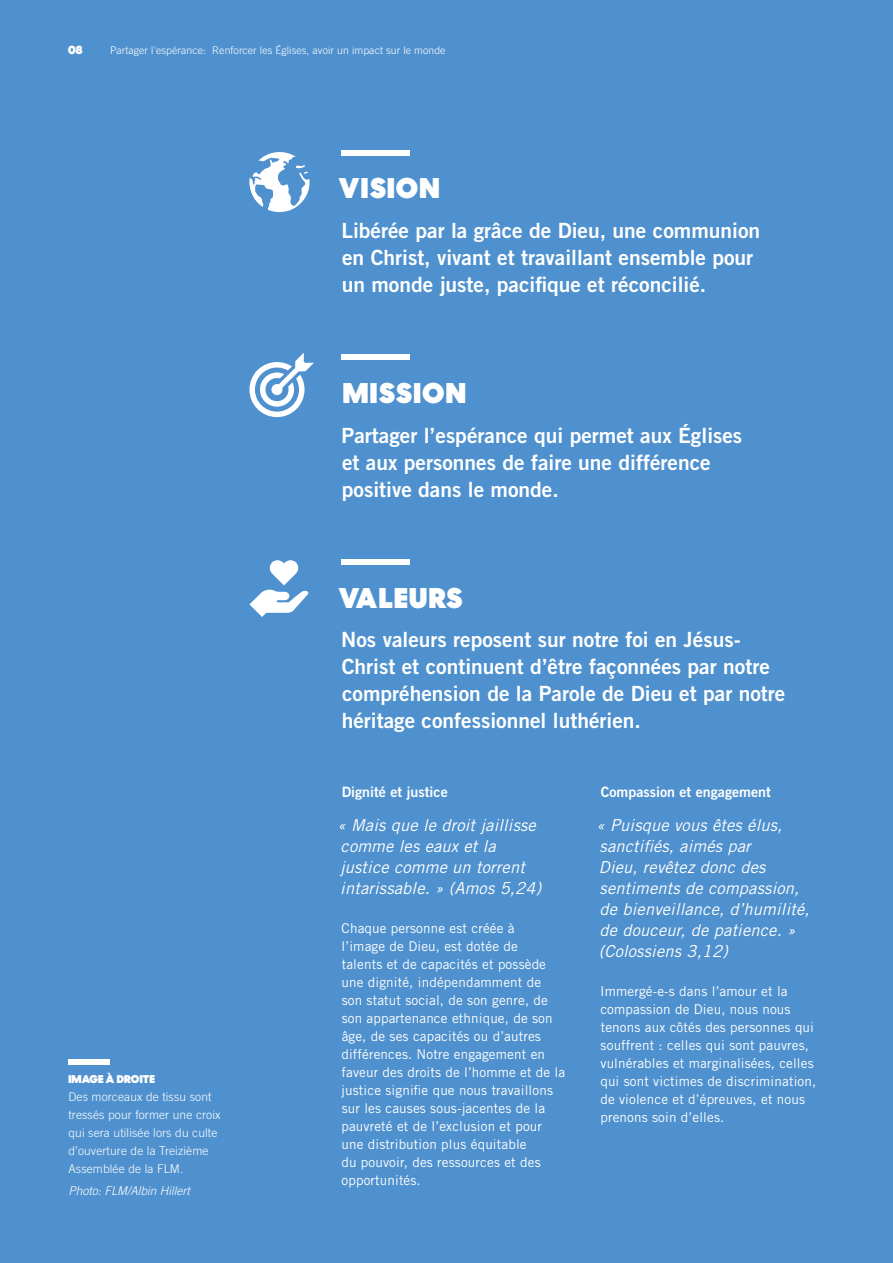
<style>
.page{position:relative;width:893px;height:1263px;background:#4f91ce}
.page>*{position:absolute;margin:0;border:0;box-sizing:border-box;transform-origin:0 0}
.t1{font:900 28.5px "Centra No 2";letter-spacing:.05em;color:#fff}
.t2{font:21px/27px "Trade Gothic LT Std Bd 2";color:#fff}
.t3{font:italic 16.5px/21px "Trade Gothic LT Std";letter-spacing:.01em;color:#fff}
.t4{font:14.25px "Trade Gothic LT Std Bd 2";color:#fff}
.t5{font:13.5px/18px "Trade Gothic LT Std";letter-spacing:.01em;color:#fff}
.t6{font:300 12px/18px "Trade Gothic LT Std";letter-spacing:.01em;color:#fff}
.t7{font:italic 300 12px "Trade Gothic LT Std";color:#fff}
.t8{font:900 12px "Centra No 2";color:#fff}
.t9{font:900 11.25px "Centra No 2";letter-spacing:.01em;color:#fff}
.t10{font:300 10.5px "Trade Gothic LT Std";letter-spacing:.01em;color:#fff}
</style>
<div class="page">
<div style="left:341px;top:150px;width:69px;height:5px;background:#fff"></div>
<div style="left:341px;top:355px;width:69px;height:5px;background:#fff"></div>
<div style="left:341px;top:560px;width:69px;height:5px;background:#fff"></div>
<div style="left:68px;top:1059px;width:42px;height:6px;background:#fff"></div>
<svg style="left:249px;top:560px;width:59px;height:57px"></svg>
<svg style="left:249px;top:152px;width:61px;height:61px"></svg>
<svg style="left:249px;top:353px;width:65px;height:64px"></svg>
<p class="t8" style="left:68px;top:42px;width:16px">08</p>
<p class="t10" style="left:110px;top:44px;width:337px">Partager l'espérance: Renforcer les Églises, avoir un impact sur le monde</p>
<h1 class="t1" style="left:339px;top:170px;width:102px">VISION</h1>
<h2 class="t2" style="left:341px;top:216px;width:420px">Libérée par la grâce de Dieu, une communion en Christ, vivant et travaillant ensemble pour un monde juste, pacifique et réconcilié.</h2>
<h1 class="t1" style="left:343px;top:375px;width:124px">MISSION</h1>
<h2 class="t2" style="left:342px;top:421px;width:402px">Partager l’espérance qui permet aux Églises et aux personnes de faire une différence positive dans le monde.</h2>
<p class="t9" style="left:68px;top:1072px;width:88px">IMAGE À DROITE</p>
<p class="t6" style="left:68px;top:1087px;width:154px">Des morceaux de tissu sont tressés pour former une croix qui sera utilisée lors du culte d’ouverture de la Treizième<br>Assemblée de la FLM.</p>
<p class="t7" style="left:68px;top:1183px;width:123px">Photo: FLM/Albin Hillert</p>
<h1 class="t1" style="left:339px;top:580px;width:125px">VALEURS</h1>
<h2 class="t2" style="left:341px;top:626px;width:446px">Nos valeurs reposent sur notre foi en Jésus-Christ et continuent d’être façonnées par notre compréhension de la Parole de Dieu et par notre héritage confessionnel luthérien.</h2>
<p class="t4" style="left:342px;top:783px;width:108px">Dignité et justice</p>
<p class="t3" style="left:337px;top:815px;width:205px">« Mais que le droit jaillisse comme les eaux et la justice comme un torrent intarissable. » (Amos 5,24)</p>
<p class="t5" style="left:341px;top:919px;width:225px">Chaque personne est créée à<br>l’image de Dieu, est dotée de<br>talents et de capacités et possède une dignité, indépendamment de<br>son statut social, de son genre, de son appartenance ethnique, de son âge, de ses capacités ou d’autres différences. Notre engagement en faveur des droits de l’homme et de la justice signifie que nous travaillons sur les causes sous-jacentes de la pauvreté et de l’exclusion et pour une distribution plus équitable<br>du pouvoir, des ressources et des opportunités.</p>
<p class="t4" style="left:601px;top:783px;width:172px">Compassion et engagement</p>
<p class="t3" style="left:596px;top:815px;width:215px">« Puisque vous êtes élus, sanctifiés, aimés par<br>Dieu, revêtez donc des sentiments de compassion, de bienveillance, d’humilité, de douceur, de patience. » (Colossiens 3,12)</p>
<p class="t5" style="left:600px;top:982px;width:218px">Immergé-e-s dans l’amour et la compassion de Dieu, nous nous tenons aux côtés des personnes qui souffrent : celles qui sont pauvres, vulnérables et marginalisées, celles qui sont victimes de discrimination, de violence et d’épreuves, et nous prenons soin d’elles.</p>
</div>
